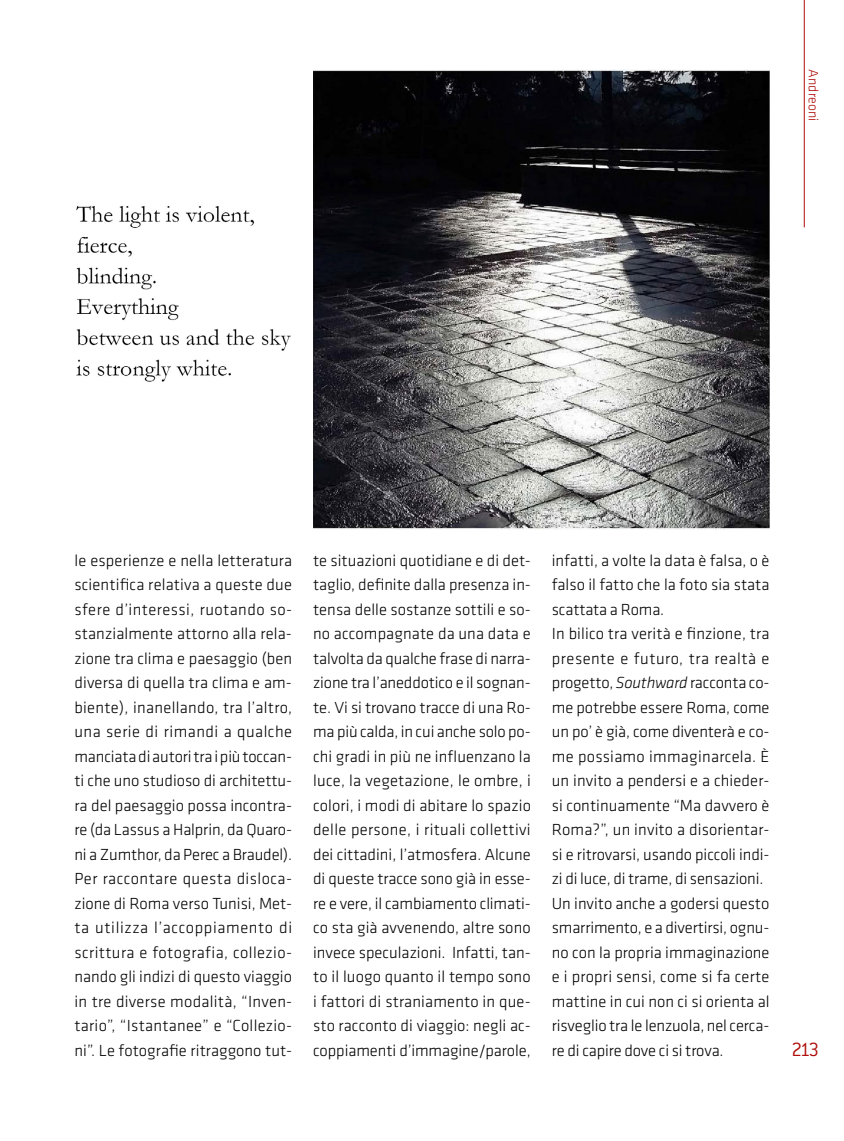
<style>
.page{position:relative;width:844px;height:1141px;background:#fff}
.page>*{position:absolute;margin:0;border:0;box-sizing:border-box;transform-origin:0 0}
.t1{font:300 21px "Conduit ITC";color:#ae0f0a}
.t2{font:300 16.62px/24.5px "Klavika";color:#000;text-align:justify}
.t3{font:300 14px "Klavika";color:#ae0f0a}
.s1{font-style:italic}
</style>
<div class="page">
<hr style="left:803px;top:0;width:1px;height:227px;background:#ae0f0a">
<img style="left:313px;top:69px;width:456px;height:460px">
<img style="left:76px;top:206px;width:215px;height:176px">
<p class="t3" style="left:820px;top:69px;width:53px;rotate:90deg">Andreoni</p>
<p class="t2" style="left:74px;top:548px;width:219px">le esperienze e nella letteratura scientifica relativa a queste due sfere d’interessi, ruotando so&shy;stanzialmente attorno alla rela&shy;zione tra clima e paesaggio (ben diversa di quella tra clima e am&shy;biente), inanellando, tra l’altro, una serie di rimandi a qualche manciata di autori tra i più toccan&shy;ti che uno studioso di architettu&shy;ra del paesaggio possa incontra&shy;re (da Lassus a Halprin, da Quaro&shy;ni a Zumthor, da Perec a Braudel).<br>Per raccontare questa disloca&shy;zione di Roma verso Tunisi, Met&shy;ta utilizza l’accoppiamento di scrittura e fotografia, collezio&shy;nando gli indizi di questo viaggio in tre diverse modalità, “Inven&shy;tario”, “Istantanee” e “Collezio&shy;ni”. Le fotografie ritraggono tut-</p>
<p class="t2" style="left:313px;top:548px;width:219px">te situazioni quotidiane e di det&shy;taglio, definite dalla presenza in&shy;tensa delle sostanze sottili e so&shy;no accompagnate da una data e talvolta da qualche frase di narra&shy;zione tra l’aneddotico e il sognan&shy;te. Vi si trovano tracce di una Ro&shy;ma più calda, in cui anche solo po&shy;chi gradi in più ne influenzano la luce, la vegetazione, le ombre, i colori, i modi di abitare lo spazio delle persone, i rituali collettivi dei cittadini, l’atmosfera. Alcune di queste tracce sono già in esse&shy;re e vere, il cambiamento climati&shy;co sta già avvenendo, altre sono invece speculazioni. Infatti, tan&shy;to il luogo quanto il tempo sono i fattori di straniamento in que&shy;sto racconto di viaggio: negli ac&shy;coppiamenti d’immagine/parole,</p>
<p class="t2" style="left:551px;top:548px;width:219px;text-align:left">infatti, a volte la data è falsa, o è falso il fatto che la foto sia stata scattata a Roma.<br>In bilico tra verità e finzione, tra presente e futuro, tra realtà e progetto, <span class="s1">Southward</span> racconta co&shy;me potrebbe essere Roma, come un po’ è già, come diventerà e co&shy;me possiamo immaginarcela. È un invito a pendersi e a chieder&shy;si continuamente “Ma davvero è<br>Roma?”, un invito a disorientar&shy;si e ritrovarsi, usando piccoli indi&shy;zi di luce, di trame, di sensazioni.<br>Un invito anche a godersi questo smarrimento, e a divertirsi, ognu&shy;no con la propria immaginazione e i propri sensi, come si fa certe mattine in cui non ci si orienta al risveglio tra le lenzuola, nel cerca&shy;re di capire dove ci si trova.</p>
<p class="t1" style="left:791px;top:1038px;width:29px">213</p>
</div>
